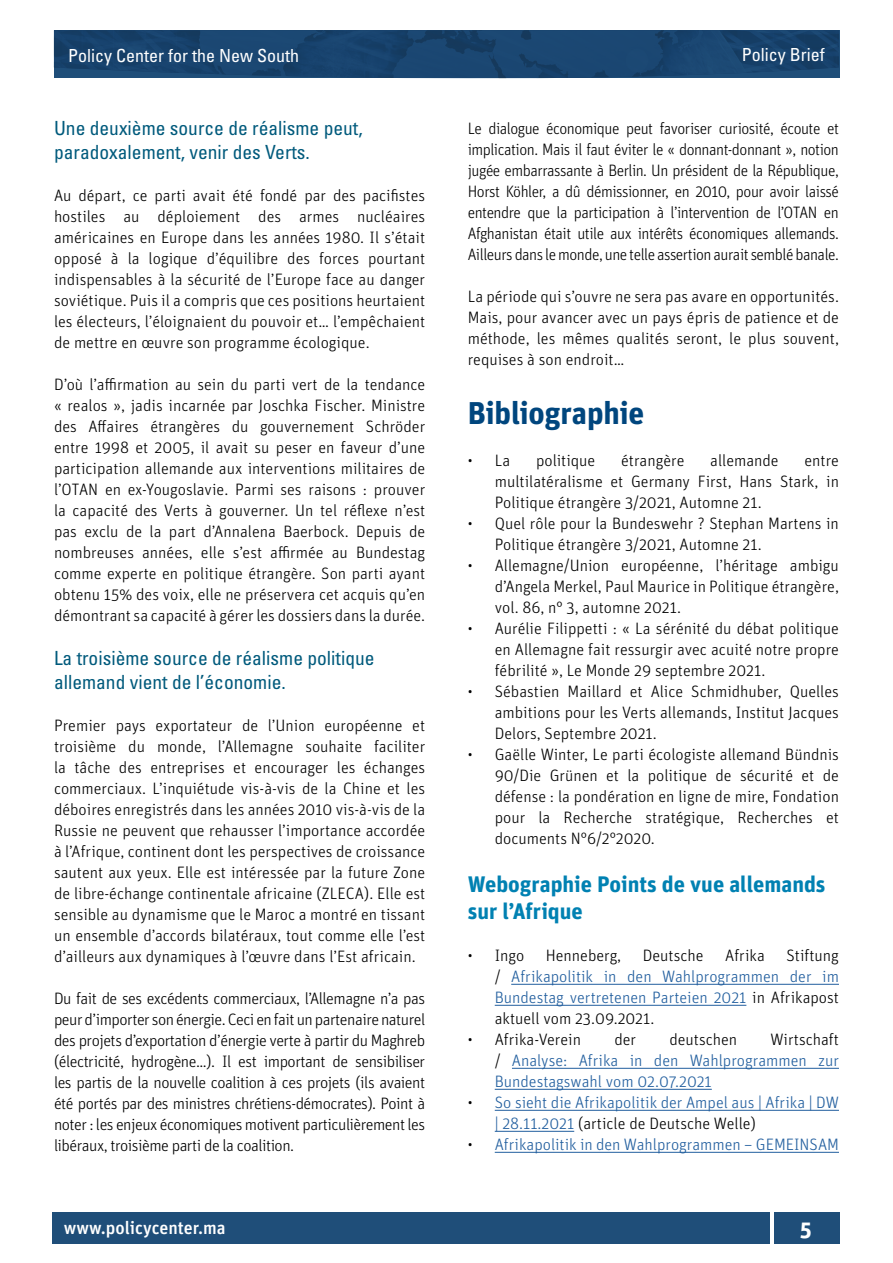
<style>
.page{position:relative;width:893px;height:1263px;background:#fff}
.page>*{position:absolute;margin:0;border:0;box-sizing:border-box;transform-origin:0 0}
.t1{font:700 31.5px "Unit Pro";letter-spacing:-.01em;color:#00467e}
.t2{font:700 22.5px/27px "Unit Pro";color:#0081b2}
.t3{font:700 22.5px "Unit Pro";color:#fff}
.t4{font:condensed 19.5px/23.4px "Univers LT Std";color:#005a7c}
.t5{font:condensed 18px "Univers LT Std";color:#fff}
.t6{font:500 18px "Unit Pro";color:#fff}
.t7{font:300 16.5px/21px "Unit Pro";color:#000;text-align:justify}
.t8{font:300 16.5px/21px "Unit Pro";color:#000;text-align:justify;scale:.96 1}
.t9{font:300 16.5px/21px "Unit Pro";color:#215e9e;text-align:justify}
.s1{color:#000}
</style>
<div class="page">
<div style="left:52px;top:1212px;width:718px;height:31px;background:#1f4e79"></div>
<div style="left:774px;top:1212px;width:65px;height:31px;background:#1f4e79"></div>
<img style="left:54px;top:30px;width:785px;height:49px">
<hr style="left:511px;top:984px;width:328px;height:1px;background:#215e9e">
<hr style="left:495px;top:1005px;width:251px;height:1px;background:#215e9e">
<hr style="left:512px;top:1068px;width:327px;height:1px;background:#215e9e">
<hr style="left:495px;top:1089px;width:217px;height:1px;background:#215e9e">
<hr style="left:495px;top:1110px;width:344px;height:1px;background:#215e9e">
<hr style="left:495px;top:1131px;width:79px;height:1px;background:#215e9e">
<hr style="left:495px;top:1152px;width:344px;height:1px;background:#215e9e">
<p class="t5" style="left:68px;top:44px;width:232px">Policy Center for the New South</p>
<p class="t5" style="left:742px;top:43px;width:84px">Policy Brief</p>
<p class="t4" style="left:54px;top:116px;width:310px">Une deuxième source de réalisme peut, paradoxalement, venir des Verts.</p>
<p class="t7" style="left:54px;top:185px;width:373px">Au départ, ce parti avait été fondé par des pacifistes hostiles au déploiement des armes nucléaires américaines en Europe dans les années 1980. Il s’était opposé à la logique d’équilibre des forces pourtant indispensables à la sécurité de l’Europe face au danger soviétique. Puis il a compris que ces positions heurtaient les électeurs, l’éloignaient du pouvoir et… l’empêchaient de mettre en œuvre son programme écologique.</p>
<p class="t7" style="left:54px;top:374px;width:373px">D’où l’affirmation au sein du parti vert de la tendance « realos », jadis incarnée par Joschka Fischer. Ministre des Affaires étrangères du gouvernement Schröder entre 1998 et 2005, il avait su peser en faveur d’une participation allemande aux interventions militaires de l’OTAN en ex-Yougoslavie. Parmi ses raisons : prouver la capacité des Verts à gouverner. Un tel réflexe n’est pas exclu de la part d’Annalena Baerbock. Depuis de nombreuses années, elle s’est affirmée au Bundestag comme experte en politique étrangère. Son parti ayant obtenu 15% des voix, elle ne préservera cet acquis qu’en démontrant sa capacité à gérer les dossiers dans la durée.</p>
<p class="t4" style="left:54px;top:646px;width:322px">La troisième source de réalisme politique allemand vient de l’économie.</p>
<p class="t7" style="left:54px;top:714px;width:373px">Premier pays exportateur de l’Union européenne et troisième du monde, l’Allemagne souhaite faciliter la tâche des entreprises et encourager les échanges commerciaux. L’inquiétude vis-à-vis de la Chine et les déboires enregistrés dans les années 2010 vis-à-vis de la Russie ne peuvent que rehausser l’importance accordée à l’Afrique, continent dont les perspectives de croissance sautent aux yeux. Elle est intéressée par la future Zone de libre-échange continentale africaine (ZLECA). Elle est sensible au dynamisme que le Maroc a montré en tissant un ensemble d’accords bilatéraux, tout comme elle l’est d’ailleurs aux dynamiques à l’œuvre dans l’Est africain.</p>
<p class="t7" style="left:54px;top:987px;width:373px">Du fait de ses excédents commerciaux, l’Allemagne n’a pas peur d’importer son énergie. Ceci en fait un partenaire naturel des projets d’exportation d’énergie verte à partir du Maghreb (électricité, hydrogène…). Il est important de sensibiliser les partis de la nouvelle coalition à ces projets (ils avaient été portés par des ministres chrétiens-démocrates). Point à noter : les enjeux économiques motivent particulièrement les libéraux, troisième parti de la coalition.</p>
<p class="t8" style="left:468px;top:118px;width:388px">Le dialogue économique peut favoriser curiosité, écoute et implication. Mais il faut éviter le « donnant-donnant », notion jugée embarrassante à Berlin. Un président de la République, Horst Köhler, a dû démissionner, en 2010, pour avoir laissé entendre que la participation à l’intervention de l’OTAN en Afghanistan était utile aux intérêts économiques allemands.<br>Ailleurs dans le monde, une telle assertion aurait semblé banale.</p>
<p class="t7" style="left:468px;top:286px;width:373px">La période qui s’ouvre ne sera pas avare en opportunités.<br>Mais, pour avancer avec un pays épris de patience et de méthode, les mêmes qualités seront, le plus souvent, requises à son endroit…</p>
<h1 class="t1" style="left:468px;top:392px;width:178px">Bibliographie</h1>
<p class="t7" style="left:468px;top:450px;width:44px">• La</p>
<p class="t7" style="left:536px;top:450px;width:61px">politique</p>
<p class="t7" style="left:621px;top:450px;width:65px">étrangère</p>
<p class="t7" style="left:710px;top:450px;width:70px">allemande</p>
<p class="t7" style="left:495px;top:450px;width:346px;text-indent:310px">entre multilatéralisme et Germany First, Hans Stark, in Politique étrangère 3/2021, Automne 21.</p>
<p class="t7" style="left:495px;top:513px;width:346px;text-indent:-27px">• Quel rôle pour la Bundeswehr ? Stephan Martens in<br>Politique étrangère 3/2021, Automne 21.</p>
<p class="t7" style="left:495px;top:555px;width:346px;text-indent:-27px">• Allemagne/Union européenne, l’héritage ambigu d’Angela Merkel, Paul Maurice in Politique étrangère, vol. 86, n° 3, automne 2021.</p>
<p class="t7" style="left:495px;top:618px;width:346px;text-indent:-27px">• Aurélie Filippetti : « La sérénité du débat politique en Allemagne fait ressurgir avec acuité notre propre fébrilité », Le Monde 29 septembre 2021.</p>
<p class="t7" style="left:495px;top:681px;width:346px;text-indent:-27px">• Sébastien Maillard et Alice Schmidhuber, Quelles ambitions pour les Verts allemands, Institut Jacques Delors, Septembre 2021.</p>
<p class="t7" style="left:495px;top:744px;width:346px;text-indent:-27px">• Gaëlle Winter, Le parti écologiste allemand Bündnis 90/Die Grünen et la politique de sécurité et de défense : la pondération en ligne de mire, Fondation pour la Recherche stratégique, Recherches et documents N°6/2°2020.</p>
<h2 class="t2" style="left:468px;top:870px;width:359px">Webographie Points de vue allemands sur l’Afrique</h2>
<p class="t7" style="left:468px;top:945px;width:58px">• Ingo</p>
<p class="t7" style="left:546px;top:945px;width:77px">Henneberg,</p>
<p class="t7" style="left:643px;top:945px;width:62px">Deutsche</p>
<p class="t7" style="left:725px;top:945px;width:41px">Afrika</p>
<p class="t9" style="left:495px;top:945px;width:346px;text-indent:292px"><span class="s1">Stiftung /</span> Afrikapolitik in den Wahlprogrammen der im Bundestag vertretenen Parteien 2021 <span class="s1">in Afrikapost aktuell vom 23.09.2021.</span></p>
<p class="t7" style="left:468px;top:1029px;width:115px">• Afrika-Verein</p>
<p class="t7" style="left:614px;top:1029px;width:23px">der</p>
<p class="t7" style="left:669px;top:1029px;width:69px">deutschen</p>
<p class="t9" style="left:495px;top:1029px;width:346px;text-indent:276px"><span class="s1">Wirtschaft /</span> Analyse: Afrika in den Wahlprogrammen zur Bundestagswahl vom 02.07.2021</p>
<p class="t9" style="left:495px;top:1092px;width:346px;text-indent:-27px"><span class="s1">•</span> So sieht die Afrikapolitik der Ampel aus | Afrika | DW | 28.11.2021 <span class="s1">(article de Deutsche Welle)</span></p>
<p class="t9" style="left:468px;top:1134px;width:373px"><span class="s1">•</span> Afrikapolitik in den Wahlprogrammen – GEMEINSAM</p>
<p class="t6" style="left:64px;top:1216px;width:164px">www.policycenter.ma</p>
<h2 class="t3" style="left:800px;top:1214px;width:14px">5</h2>
</div>
